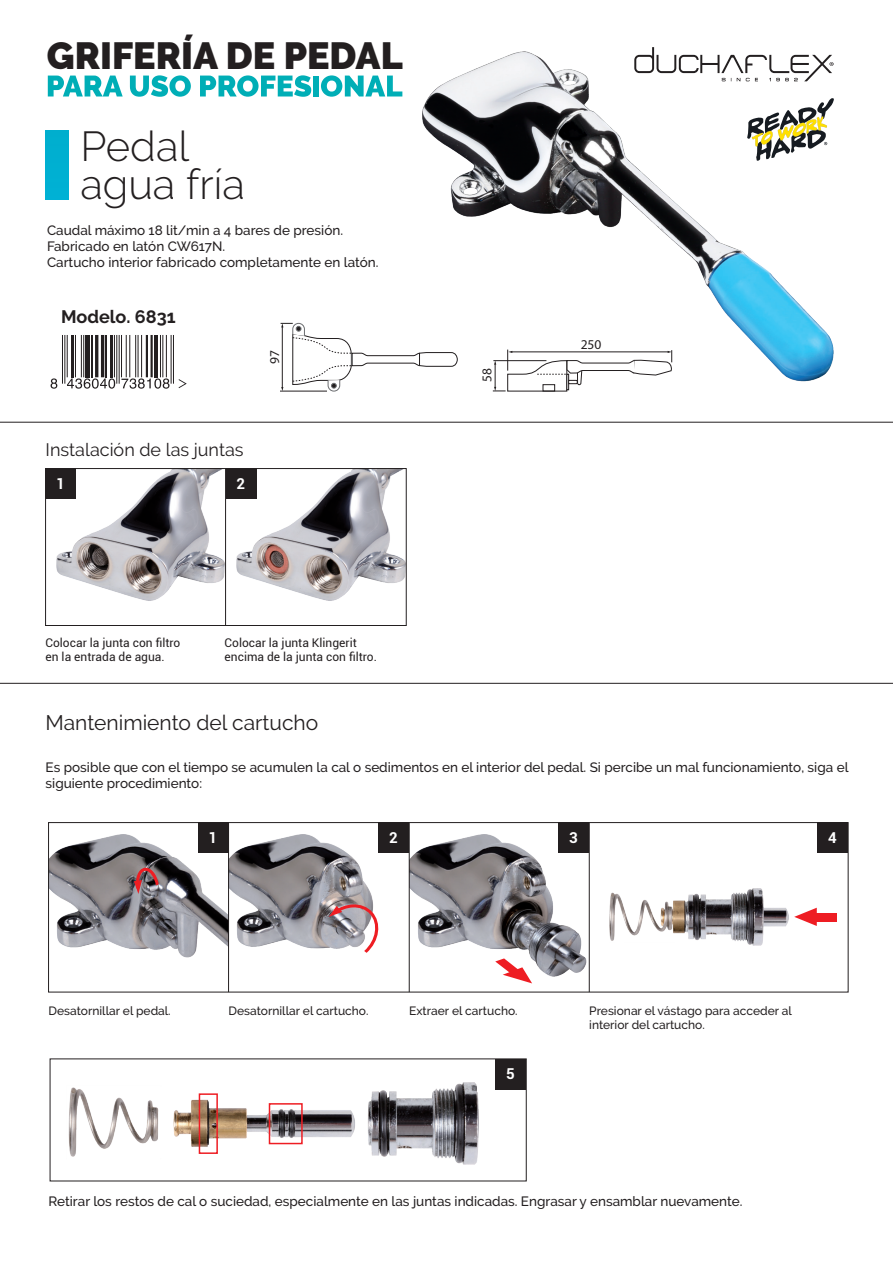
<style>
.page{position:relative;width:893px;height:1263px;background:#fff}
.page>*{position:absolute;margin:0;border:0;box-sizing:border-box;transform-origin:0 0}
.t1{font:300 41.85px/37.7px "Raleway";color:#231f20}
.t2{font:900 37.65px "Raleway";color:#231f20}
.t3{font:21px "Raleway";color:#231f20}
.t4{font:18px "Raleway";color:#231f20}
.t5{font:700 18px "Raleway";color:#231f20}
.t6{font:700 15px "Roboto";color:#fff}
.t7{font:500 13.5px/16.2px "Raleway";color:#231f20}
.t8{font:13.5px "Myriad Pro";color:#231f20}
.t9{font:500 12px/14.4px "Raleway";color:#231f20}
.t10{font:12px/14.4px "Roboto";color:#231f20}
</style>
<div class="page">
<svg style="left:48px;top:76px;width:75px;height:20px"></svg>
<svg style="left:130px;top:75px;width:61px;height:22px"></svg>
<svg style="left:200px;top:75px;width:111px;height:22px"></svg>
<div style="left:313px;top:76px;width:5px;height:20px;background:#00aeb6"></div>
<svg style="left:321px;top:75px;width:81px;height:22px"></svg>
<div style="left:46px;top:130px;width:22px;height:70px;background:#00b0d1"></div>
<hr style="left:0;top:422px;width:893px;height:1px;background:#231f20">
<hr style="left:0;top:683px;width:893px;height:1px;background:#231f20">
<svg style="left:50px;top:335px;width:129px;height:53px"></svg>
<hr style="left:67px;top:335px;width:1px;height:42px;background:#231f20">
<hr style="left:62px;top:335px;width:1px;height:49px;background:#231f20">
<hr style="left:64px;top:335px;width:1px;height:49px;background:#231f20">
<hr style="left:71px;top:335px;width:3px;height:42px;background:#231f20">
<hr style="left:75px;top:335px;width:1px;height:42px;background:#231f20">
<hr style="left:81px;top:335px;width:1px;height:42px;background:#231f20">
<hr style="left:83px;top:335px;width:1px;height:42px;background:#231f20">
<hr style="left:86px;top:335px;width:4px;height:42px;background:#231f20">
<hr style="left:92px;top:335px;width:1px;height:42px;background:#231f20">
<hr style="left:95px;top:335px;width:3px;height:42px;background:#231f20">
<hr style="left:101px;top:335px;width:3px;height:42px;background:#231f20">
<hr style="left:106px;top:335px;width:1px;height:42px;background:#231f20">
<hr style="left:110px;top:335px;width:3px;height:42px;background:#231f20">
<hr style="left:114px;top:335px;width:1px;height:42px;background:#231f20">
<hr style="left:121px;top:335px;width:1px;height:42px;background:#231f20">
<hr style="left:126px;top:335px;width:1px;height:42px;background:#231f20">
<hr style="left:129px;top:335px;width:1px;height:42px;background:#231f20">
<hr style="left:135px;top:335px;width:1px;height:42px;background:#231f20">
<hr style="left:138px;top:335px;width:1px;height:42px;background:#231f20">
<hr style="left:141px;top:335px;width:1px;height:42px;background:#231f20">
<hr style="left:116px;top:335px;width:1px;height:49px;background:#231f20">
<hr style="left:119px;top:335px;width:1px;height:49px;background:#231f20">
<hr style="left:146px;top:335px;width:2px;height:42px;background:#231f20">
<hr style="left:151px;top:335px;width:2px;height:42px;background:#231f20">
<hr style="left:154px;top:335px;width:3px;height:42px;background:#231f20">
<hr style="left:160px;top:335px;width:1px;height:42px;background:#231f20">
<hr style="left:162px;top:335px;width:1px;height:42px;background:#231f20">
<hr style="left:166px;top:335px;width:1px;height:42px;background:#231f20">
<hr style="left:171px;top:335px;width:1px;height:49px;background:#231f20">
<hr style="left:173px;top:335px;width:1px;height:49px;background:#231f20">
<svg style="left:51px;top:378px;width:6px;height:11px"></svg>
<svg style="left:67px;top:378px;width:48px;height:11px"></svg>
<svg style="left:121px;top:378px;width:48px;height:11px"></svg>
<svg style="left:179px;top:379px;width:8px;height:9px"></svg>
<img style="left:422px;top:51px;width:412px;height:330px">
<svg style="left:281px;top:323px;width:177px;height:68px"></svg>
<hr style="left:280px;top:391px;width:47px;height:1px;background:#231f20">
<svg style="left:493px;top:350px;width:179px;height:42px"></svg>
<img style="left:56px;top:470px;width:169px;height:131px">
<img style="left:237px;top:470px;width:168px;height:131px">
<div style="left:45px;top:468px;width:362px;height:158px;border:1px solid #231f20"></div>
<hr style="left:225px;top:468px;width:1px;height:158px;background:#231f20">
<div style="left:46px;top:468px;width:30px;height:31px;background:#231f20"></div>
<div style="left:226px;top:468px;width:31px;height:31px;background:#231f20"></div>
<img style="left:68px;top:1083px;width:411px;height:82px">
<img style="left:50px;top:835px;width:178px;height:123px">
<img style="left:229px;top:835px;width:180px;height:158px">
<img style="left:409px;top:835px;width:221px;height:158px">
<img style="left:610px;top:888px;width:179px;height:58px">
<div style="left:48px;top:822px;width:800px;height:170px;border:1px solid #231f20"></div>
<hr style="left:409px;top:822px;width:1px;height:170px;background:#231f20">
<hr style="left:228px;top:822px;width:1px;height:170px;background:#231f20">
<svg style="left:495px;top:958px;width:37px;height:25px"></svg>
<div style="left:269px;top:1103px;width:34px;height:41px;border:2px solid #ee1d23"></div>
<div style="left:198px;top:822px;width:31px;height:31px;background:#231f20"></div>
<div style="left:378px;top:822px;width:31px;height:31px;background:#231f20"></div>
<div style="left:558px;top:822px;width:31px;height:31px;background:#231f20"></div>
<div style="left:817px;top:822px;width:31px;height:31px;background:#231f20"></div>
<hr style="left:589px;top:822px;width:1px;height:170px;background:#231f20">
<div style="left:496px;top:1059px;width:30px;height:30px;background:#231f20"></div>
<svg style="left:134px;top:867px;width:25px;height:27px"></svg>
<svg style="left:329px;top:904px;width:53px;height:49px"></svg>
<svg style="left:794px;top:908px;width:23px;height:18px"></svg>
<div style="left:814px;top:913px;width:23px;height:8px;background:#ee1d23"></div>
<div style="left:199px;top:1093px;width:19px;height:61px;border:2px solid #ee1d23"></div>
<svg style="left:634px;top:47px;width:200px;height:34px"></svg>
<svg style="left:747px;top:98px;width:87px;height:63px"></svg>
<h2 class="t2" style="left:47px;top:34px;width:357px">GRIFERÍA DE PEDAL</h2>
<h1 class="t1" style="left:80px;top:127px;width:166px">Pedal agua fría</h1>
<p class="t7" style="left:47px;top:222px;width:333px">Caudal máximo 18 lit/min a 4 bares de presión.<br>Fabricado en latón CW617N.<br>Cartucho interior fabricado completamente en latón.</p>
<h3 class="t5" style="left:61px;top:307px;width:116px">Modelo. 6831</h3>
<p class="t8" style="left:266px;top:364px;width:15px;rotate:-90deg">97</p>
<h3 class="t4" style="left:46px;top:439px;width:200px">Instalación de las juntas</h3>
<p class="t6" style="left:56px;top:473px;width:10px">1</p>
<p class="t6" style="left:237px;top:473px;width:10px">2</p>
<p class="t10" style="left:46px;top:635px;width:136px">Colocar la junta con filtro en la entrada de agua.</p>
<p class="t10" style="left:225px;top:635px;width:154px">Colocar la junta Klingerit encima de la junta con filtro.</p>
<h3 class="t3" style="left:46px;top:710px;width:274px">Mantenimiento del cartucho</h3>
<p class="t8" style="left:479px;top:382px;width:15px;rotate:-90deg">58</p>
<p class="t8" style="left:581px;top:336px;width:22px">250</p>
<p class="t7" style="left:46px;top:759px;width:804px">Es posible que con el tiempo se acumulen la cal o sedimentos en el interior del pedal. Si percibe un mal funcionamiento, siga el siguiente procedimiento:</p>
<p class="t6" style="left:209px;top:827px;width:10px">1</p>
<p class="t6" style="left:389px;top:827px;width:10px">2</p>
<p class="t6" style="left:569px;top:827px;width:10px">3</p>
<p class="t6" style="left:828px;top:827px;width:10px">4</p>
<p class="t9" style="left:49px;top:1003px;width:124px">Desatornillar el pedal.</p>
<p class="t9" style="left:229px;top:1003px;width:141px">Desatornillar el cartucho.</p>
<p class="t9" style="left:409px;top:1003px;width:110px">Extraer el cartucho.</p>
<p class="t6" style="left:506px;top:1063px;width:10px">5</p>
<p class="t9" style="left:589px;top:1003px;width:204px">Presionar el vástago para acceder al interior del cartucho.</p>
<p class="t7" style="left:49px;top:1193px;width:695px">Retirar los restos de cal o suciedad, especialmente en las juntas indicadas. Engrasar y ensamblar nuevamente.</p>
</div>
